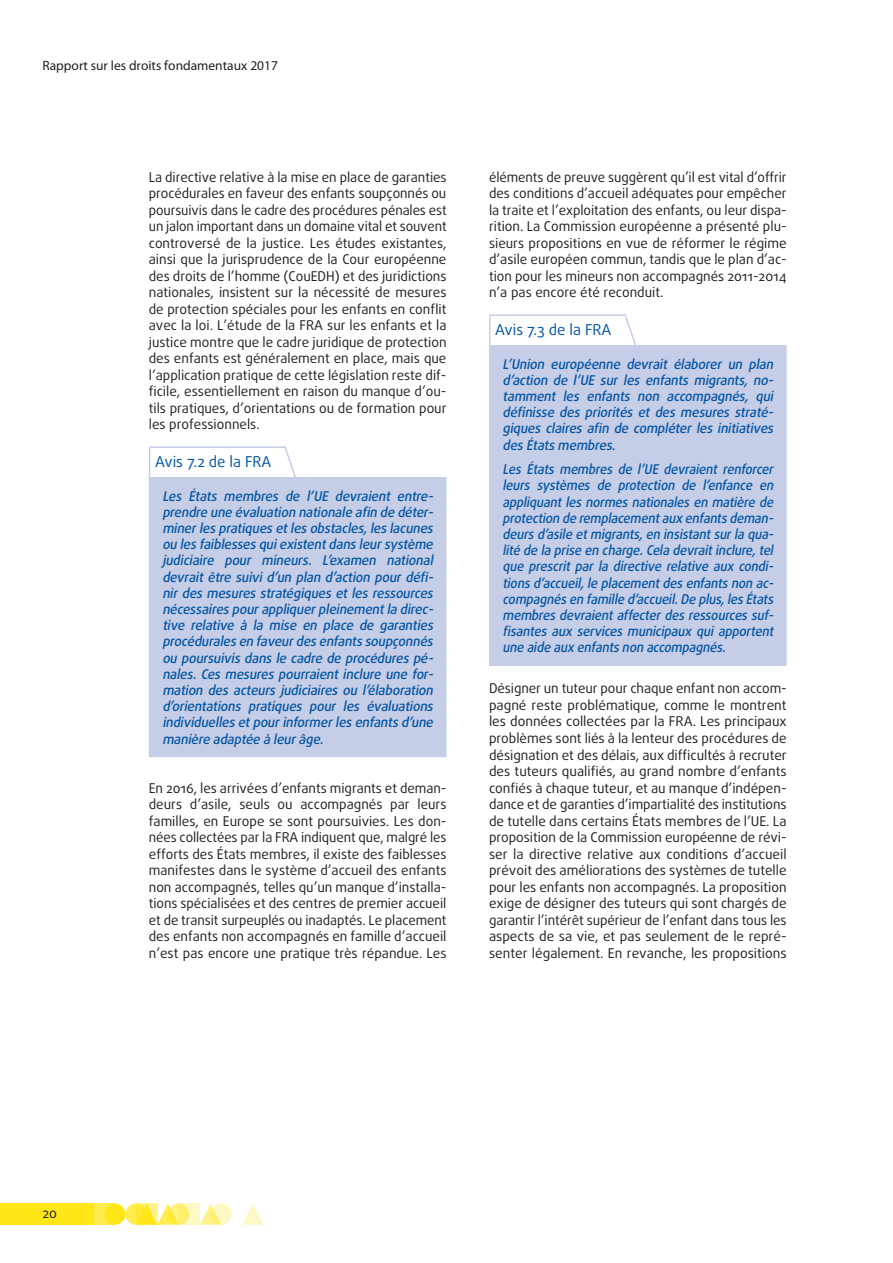
<style>
.page{position:relative;width:893px;height:1263px;background:#fff}
.page>*{position:absolute;margin:0;border:0;box-sizing:border-box;transform-origin:0 0}
.opinion_header{font:15px "Daxline Pro";color:#0155a5}
.body_text{font:13.5px/16.5px "Daxline Pro";color:#231f20;text-align:justify}
.opinion_text{font:italic 500 13.5px/16.2px "Daxline Pro";color:#0155a5;text-align:justify}
.opinion_text-2{font:italic 500 13.5px/16.2px "Daxline Pro";color:#0155a5;text-align:justify;scale:.94 1}
.t1{font:13.5px "Myriad Pro";color:#231f20}
</style>
<div class="page">
<svg style="left:125px;top:1203px;width:22px;height:22px"></svg>
<div style="left:94px;top:1203px;width:21px;height:22px;background:#ffec50"></div>
<div style="left:0;top:1203px;width:94px;height:22px;background:#ffe616"></div>
<svg style="left:200px;top:1203px;width:18px;height:22px"></svg>
<svg style="left:242px;top:1204px;width:21px;height:21px"></svg>
<div style="left:104px;top:1203px;width:21px;height:22px;background:#ffe616;border-radius:50%"></div>
<svg style="left:157px;top:1203px;width:18px;height:22px"></svg>
<svg style="left:168px;top:1203px;width:21px;height:22px"></svg>
<svg style="left:210px;top:1203px;width:22px;height:22px"></svg>
<svg style="left:136px;top:1203px;width:21px;height:22px"></svg>
<svg style="left:179px;top:1203px;width:21px;height:22px"></svg>
<div style="left:150px;top:477px;width:296px;height:279px;background:#c6cde7"></div>
<svg style="left:149px;top:448px;width:1px;height:29px"></svg>
<hr style="left:149px;top:446px;width:137px;height:2px;background:#c6cde7">
<hr style="left:149px;top:477px;width:1px;height:278px;background:#c6cde7">
<hr style="left:149px;top:755px;width:137px;height:2px;background:#c6cde7">
<hr style="left:286px;top:755px;width:160px;height:2px;background:#c6cde7">
<div style="left:490px;top:345px;width:296px;height:320px;background:#c6cde7"></div>
<hr style="left:785px;top:345px;width:2px;height:319px;background:#c6cde7">
<svg style="left:489px;top:316px;width:1px;height:29px"></svg>
<hr style="left:489px;top:314px;width:137px;height:2px;background:#c6cde7">
<hr style="left:489px;top:345px;width:1px;height:319px;background:#c6cde7">
<hr style="left:489px;top:664px;width:137px;height:2px;background:#c6cde7">
<hr style="left:626px;top:664px;width:161px;height:2px;background:#c6cde7">
<svg style="left:283px;top:446px;width:13px;height:31px"></svg>
<svg style="left:623px;top:314px;width:13px;height:31px"></svg>
<p class="t1" style="left:43px;top:57px;width:237px">Rapport sur les droits fondamentaux 2017</p>
<p class="body_text" style="left:149px;top:169px;width:299px">La directive relative à la mise en place de garanties procédurales en faveur des enfants soupçonnés ou poursuivis dans le cadre des procédures pénales est un jalon important dans un domaine vital et souvent controversé de la justice. Les études existantes, ainsi que la jurisprudence de la Cour européenne des droits de l’homme (CouEDH) et des juridictions nationales, insistent sur la nécessité de mesures de protection spéciales pour les enfants en conflit avec la loi. L’étude de la FRA sur les enfants et la justice montre que le cadre juridique de protection des enfants est généralement en place, mais que l’application pratique de cette législation reste dif&shy;ficile, essentiellement en raison du manque d’ou&shy;tils pratiques, d’orientations ou de formation pour les professionnels.</p>
<p class="opinion_header" style="left:155px;top:452px;width:118px">Avis 7.2 de la FRA</p>
<p class="opinion_text" style="left:162px;top:488px;width:275px">Les États membres de l’UE devraient entre&shy;prendre une évaluation nationale afin de déter&shy;minerlespratiquesetlesobstacles,leslacunes ou lesfaiblessesquiexistentdansleursystème judiciaire pour mineurs. L’examen national devrait être suivi d’un plan d’action pour défi&shy;nir des mesures stratégiques et les ressources nécessairespourappliquerpleinementla direc&shy;tive relative à la mise en place de garanties procéduralesen faveurdesenfantssoupçonnés ou poursuivis dans le cadre de procédures pé&shy;nales. Ces mesures pourraient inclure une for&shy;mation des acteurs judiciaires ou l’élaboration d’orientations pratiques pour les évaluations individuellesetpourinformerlesenfantsd’une manière adaptée à leurâge.</p>
<p class="body_text" style="left:149px;top:779px;width:299px">En 2016, les arrivées d’enfants migrants et deman&shy;deurs d’asile, seuls ou accompagnés par leurs familles, en Europe se sont poursuivies. Les don&shy;nées collectées par la FRA indiquent que, malgré les efforts des États membres, il existe des faiblesses manifestes dans le système d’accueil des enfants non accompagnés, telles qu’un manque d’installa&shy;tions spécialisées et des centres de premier accueil et de transit surpeuplés ou inadaptés. Le placement des enfants non accompagnés en famille d’accueil n’est pas encore une pratique très répandue. Les</p>
<p class="body_text" style="left:489px;top:169px;width:299px">éléments de preuve suggèrent qu’il est vital d’offrir des conditions d’accueil adéquates pour empêcher la traite et l’exploitation des enfants, ou leur dispa&shy;rition. La Commission européenne a présenté plu&shy;sieurs propositions en vue de réformer le régime d’asile européen commun, tandis que le plan d’ac&shy;tion pour les mineurs non accompagnés 2011-2014 n’a pas encore été reconduit.</p>
<p class="opinion_header" style="left:495px;top:320px;width:118px">Avis 7.3 de la FRA</p>
<p class="opinion_text" style="left:502px;top:356px;width:275px">L’Union européenne devrait élaborer un plan d’action de l’UE sur les enfants migrants, no&shy;tamment les enfants non accompagnés, qui définisse des priorités et des mesures straté&shy;giques claires afin de compléter les initiatives desÉtatsmembres.</p>
<p class="opinion_text-2" style="left:502px;top:461px;width:293px">Les États membres de l’UE devraient renforcer leurs systèmes de protection de l’enfance en appliquant les normes nationales en matière de protection de remplacementaux enfantsdeman&shy;deursd’asile etmigrants,en insistantsurla qua&shy;lité de la prise en charge.Cela devraitinclure,tel que prescrit par la directive relative aux condi&shy;tionsd’accueil,le placementdesenfantsnon ac&shy;compagnésen famille d’accueil.De plus,lesÉtats membres devraient affecter des ressources suf&shy;fisantes aux services municipaux qui apportent une aide aux enfantsnon accompagnés.</p>
<p class="body_text" style="left:489px;top:680px;width:299px">Désigner un tuteur pour chaque enfant non accom&shy;pagné reste problématique, comme le montrent les données collectées par la FRA. Les principaux problèmes sont liés à la lenteur des procédures de désignation et des délais, aux difficultés à recruter des tuteurs qualifiés, au grand nombre d’enfants confiés à chaque tuteur, et au manque d’indépen&shy;dance et de garanties d’impartialité des institutions de tutelle dans certains États membres de l’UE. La proposition de la Commission européenne de révi&shy;ser la directive relative aux conditions d’accueil prévoit des améliorations des systèmes de tutelle pour les enfants non accompagnés. La proposition exige de désigner des tuteurs qui sont chargés de garantir l’intérêt supérieur de l’enfant dans tous les aspects de sa vie, et pas seulement de le repré&shy;senter légalement. En revanche, les propositions</p>
<p class="body_text" style="left:43px;top:1205px;width:16px">20</p>
</div>
